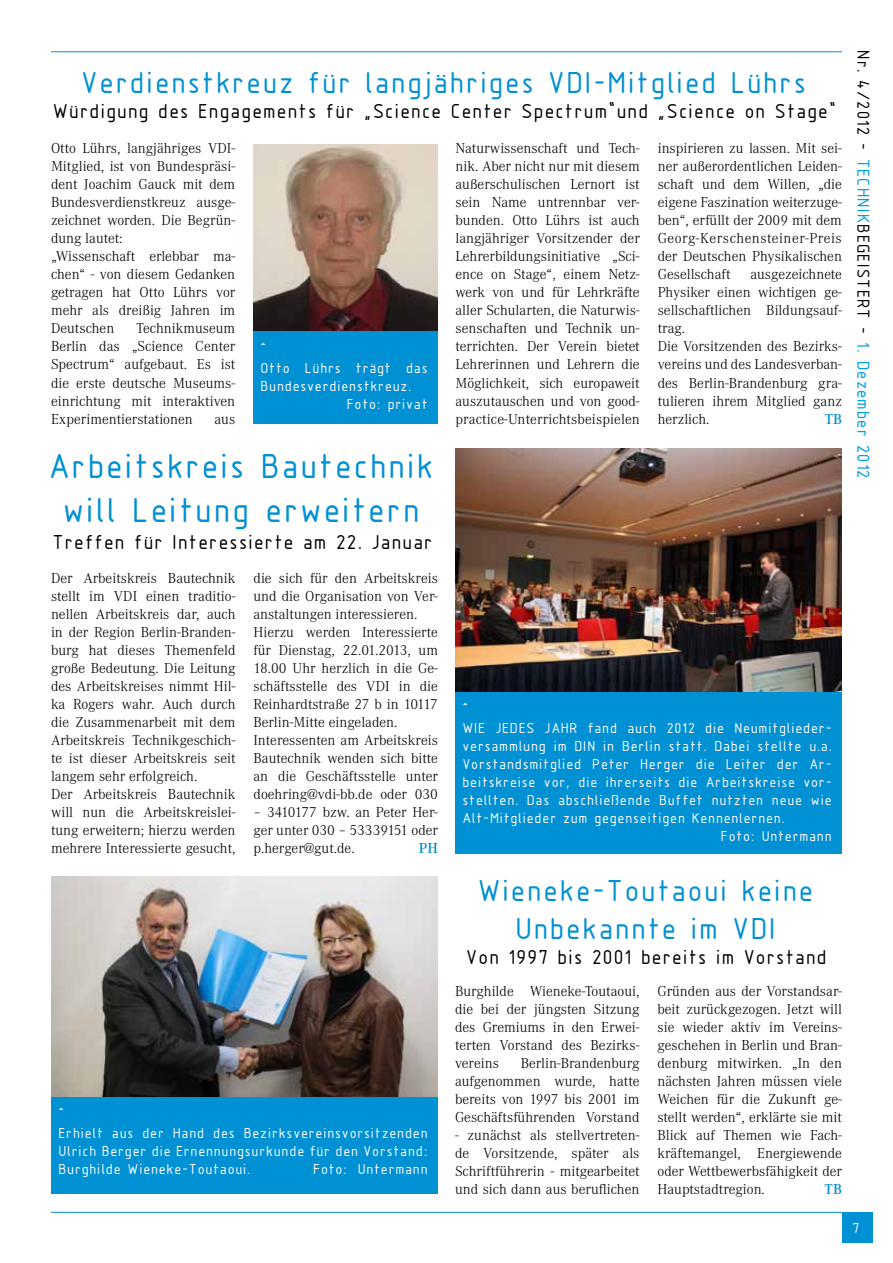
<style>
.page{position:relative;width:893px;height:1263px;background:#fff}
.page>*{position:absolute;margin:0;border:0;box-sizing:border-box;transform-origin:0 0}
.t1{font:36px/43.2px "Isonorm 3098 LW20";color:#0090d4;text-align:center}
.t2{font:31.5px/37.8px "Isonorm 3098 LW20";color:#0090d4;text-align:center}
.t3{font:21px "Isonorm 3098 LW20";color:#000}
.t4{font:18px "Isonorm 3098 LW20";color:#000}
.t5{font:18px "Isonorm 3098 LW20";color:#fff}
.t6{font:300 15px/18px "Corporate A";color:#000;text-align:justify}
.t7{font:15px/18px "Isonorm 3098 LW20";color:#fff;text-align:justify}
.t8{font:600 15px "Corporate A";color:#0090d4}
.s1{color:#009fdd}
</style>
<div class="page">
<hr style="left:51px;top:51px;width:791px;height:1px;background:#0090d4">
<hr style="left:51px;top:1212px;width:791px;height:1px;background:#0090d4">
<div style="left:842px;top:1212px;width:31px;height:30px;background:#0090d4"></div>
<img style="left:51px;top:876px;width:387px;height:221px">
<img style="left:253px;top:145px;width:185px;height:187px">
<div style="left:253px;top:332px;width:185px;height:92px;background:#0090d4"></div>
<img style="left:455px;top:449px;width:387px;height:243px">
<div style="left:455px;top:692px;width:387px;height:162px;background:#0090d4"></div>
<div style="left:51px;top:1097px;width:387px;height:96px;background:#0090d4"></div>
<h2 class="t2" style="left:83px;top:64px;width:728px">Verdienstkreuz für langjähriges VDI-Mitglied Lührs</h2>
<h3 class="t3" style="left:54px;top:101px;width:786px">Würdigung des Engagements für „Science Center Spectrum“und „Science on Stage“</h3>
<p class="t6" style="left:51px;top:140px;width:186px;text-align:left">Otto Lührs, langjähriges VDI-<br>Mitglied, ist von Bundespräsi&shy;dent Joachim Gauck mit dem<br>Bundesverdienstkreuz ausge&shy;zeichnet worden. Die Begrün&shy;dung lautet:<br>„Wissenschaft erlebbar ma&shy;chen“ - von diesem Gedanken getragen hat Otto Lührs vor mehr als dreißig Jahren im<br>Deutschen</p>
<p class="t6" style="left:455px;top:140px;width:186px">Naturwissenschaft und Tech&shy;nik. Aber nicht nur mit diesem außerschulischen Lernort ist sein Name untrennbar ver&shy;bunden. Otto Lührs ist auch langjähriger Vorsitzender der Lehrerbildungsinitiative „Sci&shy;ence on Stage“, einem Netz&shy;werk von und für Lehrkräfte aller Schularten, die Naturwis&shy;senschaften und Technik un&shy;terrichten. Der Verein bietet Lehrerinnen und Lehrern die Möglichkeit, sich europaweit auszutauschen und von good&shy;practice-Unterrichtsbeispielen</p>
<p class="t6" style="left:658px;top:140px;width:186px">inspirieren zu lassen. Mit sei&shy;ner außerordentlichen Leiden&shy;schaft und dem Willen, „die eigene Faszination weiterzuge&shy;ben“, erfüllt der 2009 mit dem Georg-Kerschensteiner-Preis der Deutschen Physikalischen Gesellschaft</p>
<p class="t6" style="left:658px;top:266px;width:186px;text-align:left;text-indent:93px">ausgezeichnete<br>Physiker einen wichtigen ge&shy;sellschaftlichen Bildungsauf&shy;trag.<br>Die Vorsitzenden des Bezirks&shy;vereins und des Landesverban&shy;des Berlin-Brandenburg gra&shy;tulieren ihrem Mitglied ganz herzlich.</p>
<p class="t6" style="left:51px;top:320px;width:186px;text-indent:86px">Technikmuseum Berlin das „Science Center Spectrum“ aufgebaut. Es ist die erste deutsche Museums&shy;einrichtung mit interaktiven Experimentierstationen</p>
<p class="t5" style="left:261px;top:339px;width:7px">^</p>
<p class="t7" style="left:261px;top:359px;width:169px">Otto Lührs trägt das</p>
<p class="t7" style="left:261px;top:377px;width:153px">Bundesverdienstkreuz.</p>
<p class="t7" style="left:348px;top:395px;width:83px">Foto: privat</p>
<p class="t8" style="left:825px;top:410px;width:19px">TB</p>
<p class="t6" style="left:214px;top:410px;width:22px">aus</p>
<h1 class="t1" style="left:51px;top:445px;width:388px">Arbeitskreis Bautechnik will Leitung erweitern</h1>
<h3 class="t3" style="left:54px;top:531px;width:383px">Treffen für Interessierte am 22. Januar</h3>
<p class="t6" style="left:51px;top:569px;width:186px;text-align:left">Der Arbeitskreis Bautechnik stellt im VDI einen traditio&shy;nellen Arbeitskreis dar, auch in der Region Berlin-Branden&shy;burg hat dieses Themenfeld große Bedeutung. Die Leitung des Arbeitskreises nimmt Hil&shy;ka Rogers wahr. Auch durch die Zusammenarbeit mit dem<br>Arbeitskreis Technikgeschich&shy;te ist dieser Arbeitskreis seit langem sehr erfolgreich.<br>Der Arbeitskreis Bautechnik will nun die Arbeitskreislei&shy;tung erweitern; hierzu werden mehrere Interessierte gesucht,</p>
<p class="t6" style="left:253px;top:569px;width:186px;text-align:left">die sich für den Arbeitskreis und die Organisation von Ver&shy;anstaltungen interessieren.<br>Hierzu werden Interessierte für Dienstag, 22.01.2013, um<br>18.00 Uhr herzlich in die Ge&shy;schäftsstelle des VDI in die<br>Reinhardtstraße 27 b in 10117<br>Berlin-Mitte eingeladen.<br>Interessenten am Arbeitskreis<br>Bautechnik wenden sich bitte an die Geschäftsstelle unter doehring@vdi-bb.de oder 030</p>
<p class="t6" style="left:253px;top:803px;width:186px">– 3410177 bzw. an Peter Her&shy;ger unter 030 – 53339151 oder p.herger@gut.de.</p>
<p class="t8" style="left:419px;top:839px;width:21px">PH</p>
<p class="t5" style="left:60px;top:1105px;width:7px">^</p>
<p class="t7" style="left:60px;top:1124px;width:371px">Erhielt aus der Hand des Bezirksvereinsvorsitzenden Ulrich Berger die Ernennungsurkunde für den Vorstand:<br>Burghilde Wieneke-Toutaoui.</p>
<p class="t7" style="left:314px;top:1160px;width:117px">Foto: Untermann</p>
<p class="t5" style="left:463px;top:700px;width:7px">^</p>
<p class="t7" style="left:463px;top:719px;width:371px">WIE JEDES JAHR fand auch 2012 die Neumitglieder-</p>
<p class="t7" style="left:463px;top:737px;width:371px">versammlung im DIN in Berlin statt. Dabei stellte u.a.</p>
<p class="t7" style="left:463px;top:755px;width:371px">Vorstandsmitglied Peter Herger die Leiter der Ar-</p>
<p class="t7" style="left:463px;top:773px;width:371px">beitskreise vor, die ihrerseits die Arbeitskreise vor-</p>
<p class="t7" style="left:463px;top:791px;width:371px">stellten. Das abschließende Buffet nutzten neue wie</p>
<p class="t7" style="left:463px;top:809px;width:324px">Alt-Mitglieder zum gegenseitigen Kennenlernen.</p>
<p class="t7" style="left:722px;top:827px;width:113px">Foto: Untermann</p>
<h2 class="t2" style="left:480px;top:872px;width:339px">Wieneke-Toutaoui keine<br>Unbekannte im VDI</h2>
<h3 class="t3" style="left:468px;top:946px;width:363px">Von 1997 bis 2001 bereits im Vorstand</h3>
<p class="t6" style="left:455px;top:982px;width:186px">Burghilde Wieneke-Toutaoui, die bei der jüngsten Sitzung des Gremiums in den Erwei&shy;terten Vorstand des Bezirks&shy;vereins</p>
<p class="t6" style="left:657px;top:982px;width:186px">Gründen aus der Vorstandsar&shy;beit zurückgezogen. Jetzt will sie wieder aktiv im Vereins&shy;geschehen in Berlin und Bran&shy;denburg mitwirken. „In den nächsten Jahren müssen viele Weichen für die Zukunft ge&shy;stellt werden“, erklärte sie mit Blick auf Themen wie Fach&shy;kräftemangel, Energiewende oder Wettbewerbsfähigkeit der Hauptstadtregion.</p>
<p class="t6" style="left:455px;top:1054px;width:186px;text-indent:66px">Berlin-Brandenburg aufgenommen wurde, hatte bereits von 1997 bis 2001 im Geschäftsführenden Vorstand</p>
<p class="t6" style="left:455px;top:1126px;width:186px">- zunächst als stellvertreten&shy;de Vorsitzende, später als Schriftführerin - mitgearbeitet und sich dann aus beruflichen</p>
<p class="t8" style="left:825px;top:1181px;width:19px">TB</p>
<p class="t4" style="left:873px;top:51px;width:431px;rotate:90deg">Nr. 4/2012 - <span class="s1">TECHNIK</span>BEGEISTERT - <span class="s1">1. Dezember 2012</span></p>
<p class="t7" style="left:853px;top:1219px;width:9px">7</p>
</div>
